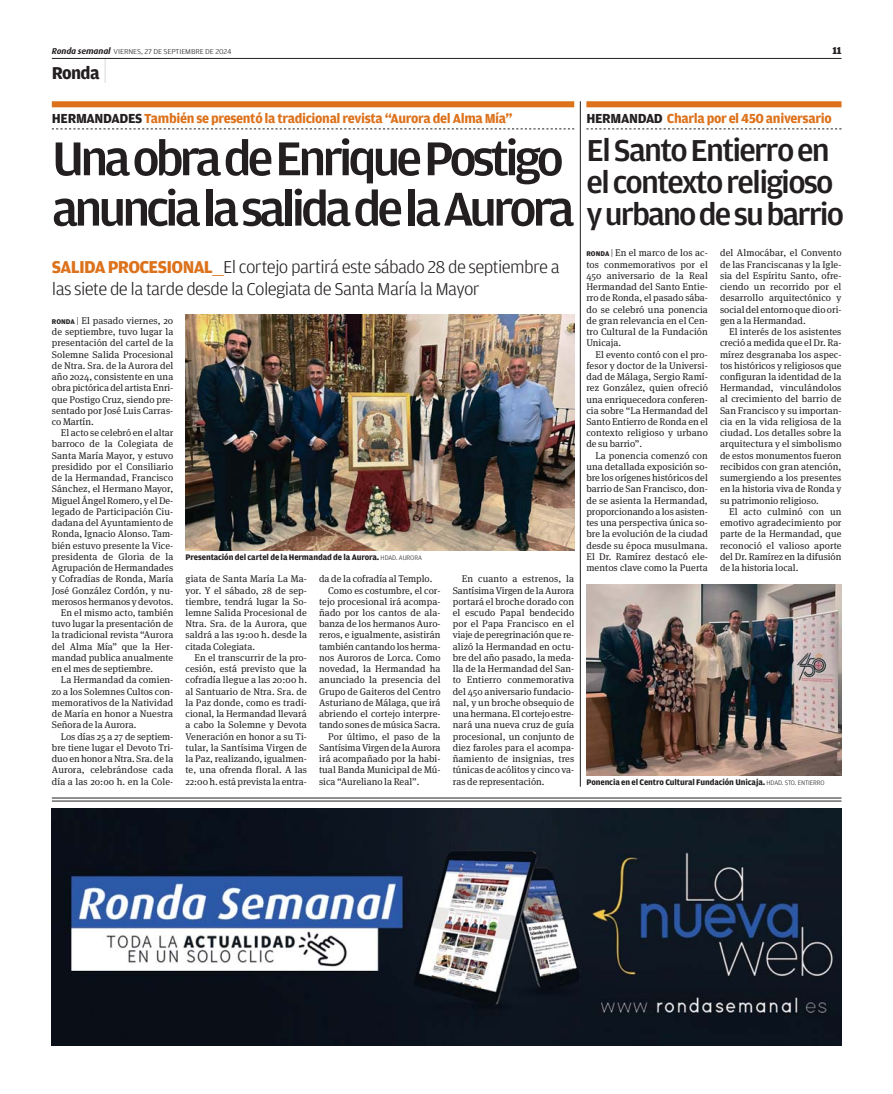
<style>
.page{position:relative;width:893px;height:1094px;background:#fff}
.page>*{position:absolute;margin:0;border:0;box-sizing:border-box;transform-origin:0 0}
.t1{font:500 50.4px/50.4px "Amplitude";letter-spacing:-.08em;color:#231f20;scale:1.05 1}
.t2{font:500 32.1px/32.1px "Amplitude";letter-spacing:-.055em;color:#231f20;scale:1.05 1}
.t3{font:300 18.15px/22.2px "Amplitude";letter-spacing:-.035em;color:#231f20;scale:1.05 1}
.t4{font:700 18.15px "Amplitude";letter-spacing:-.035em;color:#231f20}
.t5{font:700 13.95px "Amplitude";letter-spacing:-.025em;color:#dc721c}
.t6{font:900 10.65px "Amplitude";color:#231f20}
.t7{font:9.75px/11.2px "Meta Serif OT";letter-spacing:.005em;color:#231f20;text-align:justify}
.t8{font:700 8.55px "Amplitude";letter-spacing:-.015em;color:#231f20}
.t9{font:300 7.5px "Amplitude";letter-spacing:-.01em;color:#231f20;scale:1.1 1}
.s1{font-family:"Dax";font-weight:700;font-style:italic;font-size:8.55px}
.s2{font-family:"Apex New";font-weight:100;font-size:24.6px}
.s3{color:#231f20}
.s4{font-family:"Amplitude";font-weight:700;font-size:7.35px}
.s5{font-family:"Amplitude";font-weight:300}
.s6{font-weight:700;color:#dc721c}
.s7{color:#dc721c}
.s8{font-weight:300;font-size:6.9px}
</style>
<div class="page">
<hr style="left:52px;top:58px;width:789px;height:1px;background:#231f20">
<div style="left:52px;top:101px;width:522px;height:6px;background:#dc721c"></div>
<svg style="left:52px;top:129px;width:522px;height:1px"></svg>
<img style="left:185px;top:315px;width:389px;height:235px">
<img style="left:586px;top:584px;width:255px;height:191px">
<hr style="left:580px;top:101px;width:1px;height:685px;background:#231f20">
<div style="left:586px;top:101px;width:255px;height:6px;background:#dc721c"></div>
<svg style="left:586px;top:129px;width:255px;height:1px"></svg>
<hr style="left:52px;top:797px;width:789px;height:1px;background:#231f20">
<hr style="left:52px;top:800px;width:789px;height:1px;background:#231f20">
<img style="left:52px;top:808px;width:789px;height:237px">
<p class="t9" style="left:52px;top:48px;width:165px"><span class="s1">Ronda semanal</span> VIERNES, 27 DE SEPTIEMBRE DE 2024</p>
<p class="t6" style="left:832px;top:46px;width:11px">11</p>
<h3 class="t4" style="left:52px;top:66px;width:56px">Ronda <span class="s2">|</span></h3>
<h3 class="t5" style="left:52px;top:113px;width:462px"><span class="s3">HERMANDADES</span> También se presentó la tradicional revista “Aurora del Alma Mía”</h3>
<h3 class="t5" style="left:586px;top:113px;width:247px"><span class="s3">HERMANDAD</span> Charla por el 450 aniversario</h3>
<h2 class="t2" style="left:586px;top:136px;width:247px">El Santo Entierro en el contexto religioso y urbano de su barrio</h2>
<p class="t7" style="left:586px;top:248px;width:123px"><span class="s4">RONDA</span> <span class="s5">|</span> En el marco de los ac&shy;tos conmemorativos por el 450 aniversario de la Real Hermandad del Santo Entie&shy;rro de Ronda, el pasado sába&shy;do se celebró una ponencia de gran relevancia en el Cen&shy;tro Cultural de la Fundación Unicaja.</p>
<p class="t7" style="left:586px;top:349px;width:123px;text-indent:9px">El evento contó con el pro&shy;fesor y doctor de la Universi&shy;dad de Málaga, Sergio Ramí&shy;rez González, quien ofreció una enriquecedora conferen&shy;cia sobre “La Hermandad del Santo Entierro de Ronda en el contexto religioso y urbano de su barrio”.</p>
<p class="t7" style="left:586px;top:450px;width:123px;text-indent:9px">La ponencia comenzó con una detallada exposición so&shy;bre los orígenes históricos del barrio de San Francisco, don&shy;de se asienta la Hermandad, proporcionando a los asisten&shy;tes una perspectiva única so&shy;bre la evolución de la ciudad desde su época musulmana.<br>El Dr. Ramírez destacó ele&shy;mentos clave como la Puerta</p>
<h1 class="t1" style="left:52px;top:136px;width:499px">Una obra de Enrique Postigo anuncia la salida de la Aurora</h1>
<h3 class="t3" style="left:52px;top:257px;width:485px"><span class="s6">SALIDA PROCESIONAL</span><span class="s7">___</span>El cortejo partirá este sábado 28 de septiembre a las siete de la tarde desde la Colegiata de Santa María la Mayor</h3>
<p class="t7" style="left:720px;top:248px;width:123px">del Almocábar, el Convento de las Franciscanas y la Igle&shy;sia del Espíritu Santo, ofre&shy;ciendo un recorrido por el desarrollo arquitectónico y social del entorno que dio ori&shy;gen a la Hermandad.</p>
<p class="t7" style="left:720px;top:326px;width:123px;text-indent:9px">El interés de los asistentes creció a medida que el Dr. Ra&shy;mírez desgranaba los aspec&shy;tos históricos y religiosos que configuran la identidad de la Hermandad, vinculándolos al crecimiento del barrio de San Francisco y su importan&shy;cia en la vida religiosa de la ciudad. Los detalles sobre la arquitectura y el simbolismo de estos monumentos fueron recibidos con gran atención, sumergiendo a los presentes en la historia viva de Ronda y su patrimonio religioso.</p>
<p class="t7" style="left:720px;top:506px;width:123px;text-indent:9px">El acto culminó con un emotivo agradecimiento por parte de la Hermandad, que reconoció el valioso aporte del Dr. Ramírez en la difusión de la historia local.</p>
<p class="t7" style="left:52px;top:315px;width:123px"><span class="s4">RONDA</span> <span class="s5">|</span> El pasado viernes, 20 de septiembre, tuvo lugar la presentación del cartel de la Solemne Salida Procesional de Ntra. Sra. de la Aurora del año 2024, consistente en una obra pictórica del artista Enri&shy;que Postigo Cruz, siendo pre&shy;sentado por José Luis Carras&shy;co Martín.</p>
<p class="t7" style="left:61px;top:427px;width:114px">El acto se celebró en el altar</p>
<p class="t7" style="left:52px;top:439px;width:123px">barroco de la Colegiata de</p>
<p class="t7" style="left:52px;top:450px;width:123px">Santa María Mayor, y estuvo</p>
<p class="t7" style="left:52px;top:461px;width:123px">presidido por el Consiliario</p>
<p class="t7" style="left:52px;top:472px;width:123px">de la Hermandad, Francisco</p>
<p class="t7" style="left:52px;top:484px;width:123px">Sánchez, el Hermano Mayor,</p>
<p class="t7" style="left:52px;top:495px;width:123px">Miguel Ángel Romero, y el De-</p>
<p class="t7" style="left:52px;top:506px;width:123px">legado de Participación Ciu-</p>
<p class="t7" style="left:52px;top:517px;width:123px">dadana del Ayuntamiento de</p>
<p class="t7" style="left:52px;top:529px;width:123px">Ronda, Ignacio Alonso. Tam-</p>
<p class="t7" style="left:52px;top:540px;width:123px">bién estuvo presente la Vice-</p>
<p class="t7" style="left:52px;top:551px;width:123px">presidenta de Gloria de la</p>
<p class="t7" style="left:52px;top:562px;width:123px">Agrupación de Hermandades</p>
<p class="t7" style="left:52px;top:573px;width:123px">y Cofradías de Ronda, María</p>
<p class="t7" style="left:52px;top:585px;width:123px">José González Cordón, y nu-</p>
<p class="t7" style="left:52px;top:596px;width:123px">merosos hermanos y devotos.</p>
<p class="t7" style="left:61px;top:607px;width:114px">En el mismo acto, también</p>
<p class="t7" style="left:52px;top:618px;width:123px">tuvo lugar la presentación de</p>
<p class="t7" style="left:52px;top:630px;width:123px">la tradicional revista “Aurora</p>
<p class="t7" style="left:52px;top:641px;width:123px">del Alma Mía” que la Her-</p>
<p class="t7" style="left:52px;top:652px;width:123px">mandad publica anualmente</p>
<p class="t7" style="left:52px;top:663px;width:103px">en el mes de septiembre.</p>
<p class="t7" style="left:61px;top:675px;width:114px">La Hermandad da comien-</p>
<p class="t7" style="left:52px;top:686px;width:123px">zo a los Solemnes Cultos con-</p>
<p class="t7" style="left:52px;top:697px;width:123px">memorativos de la Natividad</p>
<p class="t7" style="left:52px;top:708px;width:123px">de María en honor a Nuestra</p>
<p class="t7" style="left:52px;top:719px;width:86px">Señora de la Aurora.</p>
<p class="t7" style="left:61px;top:731px;width:114px">Los días 25 a 27 de septiem-</p>
<p class="t7" style="left:52px;top:742px;width:123px">bre tiene lugar el Devoto Tri-</p>
<p class="t7" style="left:52px;top:753px;width:123px">duo en honor a Ntra. Sra. de la</p>
<p class="t7" style="left:52px;top:764px;width:123px">Aurora, celebrándose cada</p>
<p class="t7" style="left:52px;top:776px;width:123px">día a las 20:00 h. en la Cole-</p>
<p class="t8" style="left:185px;top:553px;width:238px">Presentación del cartel de la Hermandad de la Aurora. <span class="s8">HDAD. AURORA</span></p>
<p class="t7" style="left:185px;top:573px;width:123px">giata de Santa María La Ma&shy;yor. Y el sábado, 28 de sep&shy;tiembre, tendrá lugar la So&shy;lemne Salida Procesional de Ntra. Sra. de la Aurora, que saldrá a las 19:00 h. desde la citada Colegiata.</p>
<p class="t7" style="left:185px;top:652px;width:123px;text-indent:9px">En el transcurrir de la pro&shy;cesión, está previsto que la cofradía llegue a las 20:00 h. al Santuario de Ntra. Sra. de la Paz donde, como es tradi&shy;cional, la Hermandad llevará a cabo la Solemne y Devota Veneración en honor a su Ti&shy;tular, la Santísima Virgen de la Paz, realizando, igualmen&shy;te, una ofrenda floral. A las 22:00 h. está prevista la entra-</p>
<p class="t7" style="left:319px;top:573px;width:115px">da de la cofradía al Templo.</p>
<p class="t7" style="left:328px;top:585px;width:114px">Como es costumbre, el cor-</p>
<p class="t7" style="left:319px;top:596px;width:123px">tejo procesional irá acompa-</p>
<p class="t7" style="left:319px;top:607px;width:123px">ñado por los cantos de ala-</p>
<p class="t7" style="left:319px;top:618px;width:123px">banza de los hermanos Auro-</p>
<p class="t7" style="left:319px;top:630px;width:123px">reros, e igualmente, asistirán</p>
<p class="t7" style="left:319px;top:641px;width:123px">también cantando los herma-</p>
<p class="t7" style="left:319px;top:652px;width:123px">nos Auroros de Lorca. Como</p>
<p class="t7" style="left:319px;top:663px;width:123px">novedad, la Hermandad ha</p>
<p class="t7" style="left:319px;top:675px;width:123px">anunciado la presencia del</p>
<p class="t7" style="left:319px;top:686px;width:123px">Grupo de Gaiteros del Centro</p>
<p class="t7" style="left:319px;top:697px;width:123px">Asturiano de Málaga, que irá</p>
<p class="t7" style="left:319px;top:708px;width:123px">abriendo el cortejo interpre-</p>
<p class="t7" style="left:319px;top:720px;width:123px">tando sones de música Sacra.</p>
<p class="t7" style="left:328px;top:731px;width:114px">Por último, el paso de la</p>
<p class="t7" style="left:319px;top:742px;width:123px">Santísima Virgen de la Aurora</p>
<p class="t7" style="left:319px;top:753px;width:123px">irá acompañado por la habi-</p>
<p class="t7" style="left:319px;top:764px;width:123px">tual Banda Municipal de Mú-</p>
<p class="t7" style="left:319px;top:776px;width:102px">sica “Aureliano la Real”.</p>
<p class="t7" style="left:453px;top:573px;width:123px;text-indent:9px">En cuanto a estrenos, la Santísima Virgen de la Aurora portará el broche dorado con el escudo Papal bendecido por el Papa Francisco en el viaje de peregrinación que re&shy;alizó la Hermandad en octu&shy;bre del año pasado, la meda&shy;lla de la Hermandad del San&shy;to Entierro conmemorativa del 450 aniversario fundacio&shy;nal, y un broche obsequio de una hermana. El cortejo estre&shy;nará una nueva cruz de guía procesional, un conjunto de diez faroles para el acompa&shy;ñamiento de insignias, tres túnicas de acólitos y cinco va&shy;ras de representación.</p>
<p class="t8" style="left:586px;top:778px;width:240px">Ponencia en el Centro Cultural Fundación Unicaja. <span class="s8">HDAD. STO. ENTIERRO</span></p>
</div>
